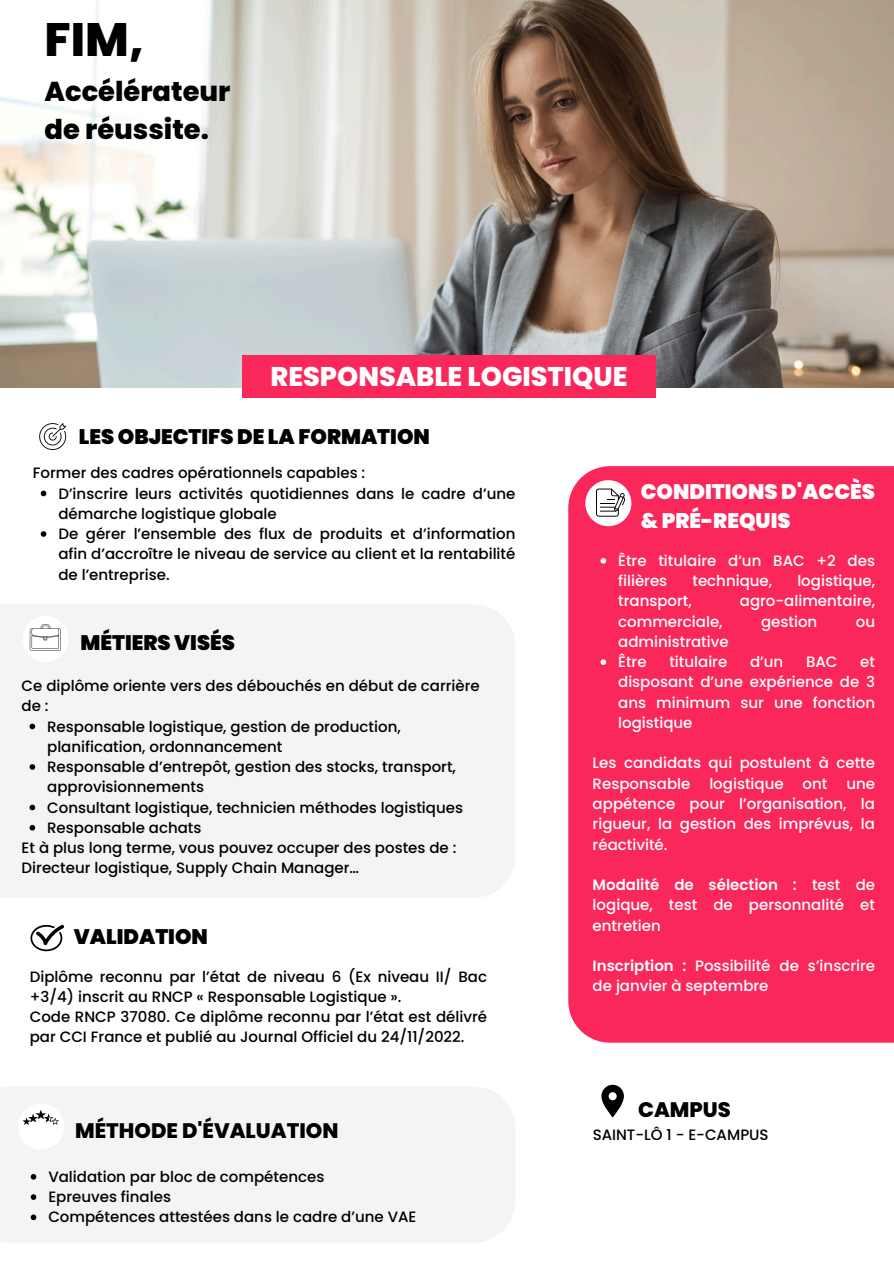
<style>
.page{position:relative;width:894px;height:1264px;background:#fff}
.page>*{position:absolute;margin:0;border:0;box-sizing:border-box;transform-origin:0 0}
.t1{font:800 46.8px "Poppins";color:#000}
.t2{font:800 27.3px/37.8px "Poppins";color:#000}
.t3{font:800 27px "Poppins";color:#fff}
.t4{font:900 21px "Poppins";color:#000}
.t5{font:900 21px/29.2px "Poppins";color:#fff}
.t6{font:800 21px "Poppins";color:#000}
.t7{font:500 15px/20.2px "Poppins";color:#000}
.t8{font:500 15px/20.2px "Poppins";color:#fff}
.s1{font-weight:600}
</style>
<div class="page">
<img style="left:0;top:0;width:893px;height:387px">
<div style="left:242px;top:355px;width:413px;height:43px;background:#fa275a"></div>
<div style="left:568px;top:466px;width:325px;height:576px;background:#fa275a"></div>
<div style="left:585px;top:480px;width:46px;height:46px;background:#fff;border-radius:50%"></div>
<svg style="left:596px;top:488px;width:29px;height:28px"></svg>
<div style="left:0;top:605px;width:515px;height:292px;background:#f5f4f4"></div>
<svg style="left:39px;top:423px;width:27px;height:27px"></svg>
<div style="left:23px;top:616px;width:46px;height:46px;background:#fff;border-radius:50%"></div>
<svg style="left:30px;top:624px;width:31px;height:26px"></svg>
<svg style="left:30px;top:924px;width:34px;height:27px"></svg>
<svg style="left:601px;top:1084px;width:22px;height:33px"></svg>
<div style="left:0;top:1087px;width:515px;height:155px;background:#f5f4f4"></div>
<div style="left:18px;top:1103px;width:46px;height:46px;background:#fff;border-radius:50%"></div>
<svg style="left:23px;top:1110px;width:36px;height:14px"></svg>
<svg style="left:30px;top:723px;width:5px;height:6px"></svg>
<svg style="left:30px;top:764px;width:5px;height:5px"></svg>
<svg style="left:30px;top:804px;width:5px;height:6px"></svg>
<svg style="left:30px;top:825px;width:5px;height:5px"></svg>
<svg style="left:600px;top:558px;width:6px;height:5px"></svg>
<svg style="left:600px;top:659px;width:6px;height:6px"></svg>
<svg style="left:41px;top:490px;width:5px;height:6px"></svg>
<svg style="left:41px;top:531px;width:5px;height:6px"></svg>
<svg style="left:31px;top:1173px;width:5px;height:6px"></svg>
<svg style="left:31px;top:1194px;width:5px;height:5px"></svg>
<svg style="left:31px;top:1214px;width:5px;height:6px"></svg>
<p class="t1" style="left:44px;top:7px;width:101px">FIM,</p>
<p class="t2" style="left:44px;top:73px;width:187px">Accélérateur de réussite.</p>
<p class="t3" style="left:270px;top:357px;width:358px">RESPONSABLE LOGISTIQUE</p>
<p class="t4" style="left:79px;top:422px;width:352px">LES OBJECTIFS DE LA FORMATION</p>
<h6 class="t7" style="left:33px;top:463px;width:334px">Former des cadres opérationnels capables :</h6>
<p class="t7" style="left:58px;top:483px;width:458px">D’inscrire leurs activités quotidiennes dans le cadre d’une démarche logistique globale</p>
<h4 class="t7" style="left:58px;top:523px;width:458px;text-align:justify">De gérer l’ensemble des flux de produits et d’information afin d’accroître le niveau de service au client et la rentabilité de l’entreprise.</h4>
<p class="t4" style="left:80px;top:628px;width:156px">MÉTIERS VISÉS</p>
<h1 class="t7" style="left:22px;top:675px;width:459px">Ce diplôme oriente vers des débouchés en début de carrière de :</h1>
<h3 class="t7" style="left:47px;top:716px;width:355px">Responsable logistique, gestion de production, planification, ordonnancement</h3>
<h2 class="t7" style="left:47px;top:756px;width:410px">Responsable d’entrepôt, gestion des stocks, transport, approvisionnements</h2>
<p class="t7" style="left:47px;top:797px;width:417px">Consultant logistique, technicien méthodes logistiques</p>
<h4 class="t7" style="left:47px;top:817px;width:156px">Responsable achats</h4>
<h6 class="t7" style="left:22px;top:837px;width:436px">Et à plus long terme, vous pouvez occuper des postes de :<br>Directeur logistique, Supply Chain Manager…</h6>
<h4 class="t4" style="left:74px;top:921px;width:136px">VALIDATION</h4>
<p class="t7" style="left:30px;top:966px;width:458px">Diplôme reconnu par l’état de niveau 6 (Ex niveau II/ Bac +3/4) inscrit au RNCP « Responsable Logistique ».<br>Code RNCP 37080. Ce diplôme reconnu par l’état est délivré par CCI France et publié au Journal Officiel du 24/11/2022.</p>
<h4 class="t6" style="left:75px;top:1116px;width:265px">MÉTHODE D'ÉVALUATION</h4>
<h6 class="t7" style="left:48px;top:1166px;width:277px">Validation par bloc de compétences</h6>
<h6 class="t7" style="left:48px;top:1186px;width:124px">Epreuves finales</h6>
<p class="t7" style="left:48px;top:1206px;width:369px">Compétences attestées dans le cadre d’une VAE</p>
<h6 class="t5" style="left:640px;top:477px;width:236px">CONDITIONS D'ACCÈS &amp; PRÉ-REQUIS</h6>
<p class="t8" style="left:618px;top:550px;width:258px">Être titulaire d’un BAC +2 des filières</p>
<p class="t8" style="left:692px;top:570px;width:81px">technique,</p>
<p class="t8" style="left:797px;top:570px;width:79px">logistique,</p>
<p class="t8" style="left:618px;top:591px;width:75px">transport,</p>
<p class="t8" style="left:739px;top:591px;width:137px">agro-alimentaire,</p>
<p class="t8" style="left:618px;top:611px;width:106px">commerciale,</p>
<p class="t8" style="left:760px;top:611px;width:58px">gestion</p>
<p class="t8" style="left:855px;top:611px;width:21px">ou</p>
<p class="t8" style="left:618px;top:631px;width:112px">administrative</p>
<p class="t8" style="left:618px;top:651px;width:30px">Être</p>
<p class="t8" style="left:669px;top:651px;width:59px">titulaire</p>
<p class="t8" style="left:749px;top:651px;width:35px">d’un</p>
<p class="t8" style="left:805px;top:651px;width:33px">BAC</p>
<p class="t8" style="left:618px;top:651px;width:258px;text-align:justify;text-indent:242px">et disposant d’une expérience de 3 ans minimum sur une fonction logistique</p>
<p class="t8" style="left:592px;top:753px;width:284px">Les candidats qui postulent à cette<br>Responsable</p>
<p class="t8" style="left:709px;top:773px;width:76px">logistique</p>
<p class="t8" style="left:802px;top:773px;width:26px">ont</p>
<p class="t8" style="left:592px;top:773px;width:284px;text-align:justify;text-indent:253px">une appétence pour l’organisation, la rigueur, la gestion des imprévus, la réactivité.</p>
<h4 class="t8" style="left:592px;top:874px;width:284px;text-align:justify"><span class="s1">Modalité de sélection :</span> test de logique, test de personnalité et entretien</h4>
<h6 class="t8" style="left:592px;top:955px;width:284px"><span class="s1">Inscription :</span> Possibilité de s’inscrire de janvier à septembre</h6>
<p class="t6" style="left:638px;top:1094px;width:94px">CAMPUS</p>
<h6 class="t7" style="left:592px;top:1124px;width:177px">SAINT-LÔ 1 - E-CAMPUS</h6>
</div>
